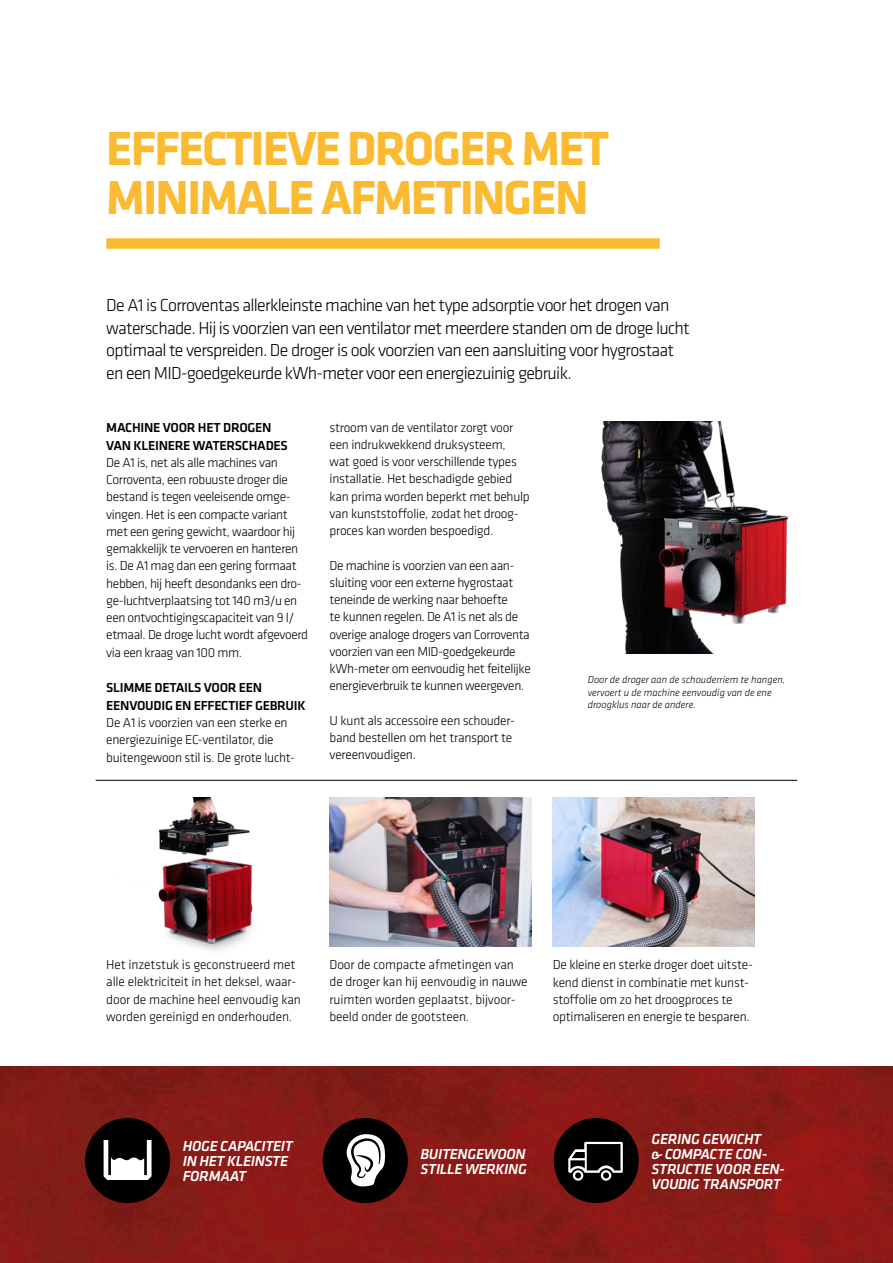
<style>
.page{position:relative;width:893px;height:1263px;background:#fff}
.page>*{position:absolute;margin:0;border:0;box-sizing:border-box;transform-origin:0 0}
.t1{font:700 49.5px/49.5px "Klavika";letter-spacing:-.04em;color:#fabb32}
.t2{font:300 18px/22.5px "Klavika";letter-spacing:-.04em;color:#000}
.t3{font:italic 500 15px/15px "Klavika";letter-spacing:-.02em;color:#fff}
.t4{font:300 13.5px/17.2px "Klavika";letter-spacing:-.02em;color:#000}
.t5{font:500 13.5px/18px "Klavika";letter-spacing:-.02em;color:#000}
.t6{font:italic 300 10.5px/12.6px "Klavika";color:#000}
</style>
<div class="page">
<img style="left:0;top:1067px;width:888px;height:196px">
<div style="left:106px;top:238px;width:554px;height:11px;background:#fabb32"></div>
<div style="left:85px;top:1118px;width:85px;height:85px;background:#000;border-radius:50%"></div>
<svg style="left:104px;top:1140px;width:48px;height:40px"></svg>
<div style="left:323px;top:1118px;width:85px;height:85px;background:#000;border-radius:50%"></div>
<svg style="left:347px;top:1134px;width:39px;height:53px"></svg>
<div style="left:554px;top:1118px;width:85px;height:85px;background:#000;border-radius:50%"></div>
<svg style="left:568px;top:1142px;width:55px;height:39px"></svg>
<hr style="left:96px;top:780px;width:701px;height:1px;background:#000">
<img style="left:888px;top:1066px;width:5px;height:197px">
<img style="left:158px;top:797px;width:95px;height:154px">
<img style="left:330px;top:797px;width:201px;height:149px">
<img style="left:553px;top:797px;width:202px;height:149px">
<img style="left:601px;top:421px;width:188px;height:233px">
<h1 class="t1" style="left:106px;top:121px;width:504px">EFFECTIEVE DROGER MET<br>MINIMALE AFMETINGEN</h1>
<p class="t2" style="left:106px;top:294px;width:585px">De A1 is Corroventas allerkleinste machine van het type adsorptie voor het drogen van waterschade. Hij is voorzien van een ventilator met meerdere standen om de droge lucht optimaal te verspreiden. De droger is ook voorzien van een aansluiting voor hygrostaat en een MID-goedgekeurde kWh-meter voor een energiezuinig gebruik.</p>
<p class="t5" style="left:106px;top:418px;width:183px">MACHINE VOOR HET DROGEN<br>VAN KLEINERE WATERSCHADES</p>
<p class="t4" style="left:106px;top:454px;width:203px">De A1 is, net als alle machines van Corroventa, een robuuste droger die bestand is tegen veeleisende omge&shy;vingen. Het is een compacte variant met een gering gewicht, waardoor hij gemakkelijk te vervoeren en hanteren is. De A1 mag dan een gering formaat hebben, hij heeft desondanks een dro&shy;ge-luchtverplaatsing tot 140 m3/u en een ontvochtigingscapaciteit van 9 l/ etmaal. De droge lucht wordt afgevoerd via een kraag van 100 mm.</p>
<p class="t5" style="left:106px;top:678px;width:201px">SLIMME DETAILS VOOR EEN<br>EENVOUDIG EN EFFECTIEF GEBRUIK</p>
<p class="t4" style="left:106px;top:714px;width:190px">De A1 is voorzien van een sterke en energiezuinige EC-ventilator, die buitengewoon stil is. De grote lucht-</p>
<p class="t4" style="left:330px;top:418px;width:202px">stroom van de ventilator zorgt voor een indrukwekkend druksysteem,<br>wat goed is voor verschillende types installatie. Het beschadigde gebied kan prima worden beperkt met behulp van kunststoffolie, zodat het droog&shy;proces kan worden bespoedigd.</p>
<p class="t4" style="left:330px;top:556px;width:203px">De machine is voorzien van een aan&shy;sluiting voor een externe hygrostaat teneinde de werking naar behoefte<br>te kunnen regelen. De A1 is net als de overige analoge drogers van Corroventa voorzien van een MID-goedgekeurde kWh-meter om eenvoudig het feitelijke energieverbruik te kunnen weergeven.</p>
<p class="t4" style="left:330px;top:712px;width:187px">U kunt als accessoire een schouder&shy;band bestellen om het transport te vereenvoudigen.</p>
<p class="t6" style="left:588px;top:673px;width:199px">Door de droger aan de schouderriem te hangen, vervoert u de machine eenvoudig van de ene droogklus naar de andere.</p>
<p class="t4" style="left:106px;top:956px;width:196px">Het inzetstuk is geconstrueerd met alle elektriciteit in het deksel, waar&shy;door de machine heel eenvoudig kan worden gereinigd en onderhouden.</p>
<p class="t4" style="left:330px;top:956px;width:200px">Door de compacte afmetingen van de droger kan hij eenvoudig in nauwe ruimten worden geplaatst, bijvoor&shy;beeld onder de gootsteen.</p>
<p class="t4" style="left:553px;top:956px;width:202px">De kleine en sterke droger doet uitste&shy;kend dienst in combinatie met kunst&shy;stoffolie om zo het droogproces te optimaliseren en energie te besparen.</p>
<p class="t3" style="left:183px;top:1138px;width:112px">HOGE CAPACITEIT<br>IN HET KLEINSTE<br>FORMAAT</p>
<p class="t3" style="left:421px;top:1146px;width:108px">BUITENGEWOON<br>STILLE WERKING</p>
<p class="t3" style="left:652px;top:1131px;width:135px">GERING GEWICHT<br>&amp; COMPACTE CON-<br>STRUCTIE VOOR EEN-<br>VOUDIG TRANSPORT</p>
</div>
